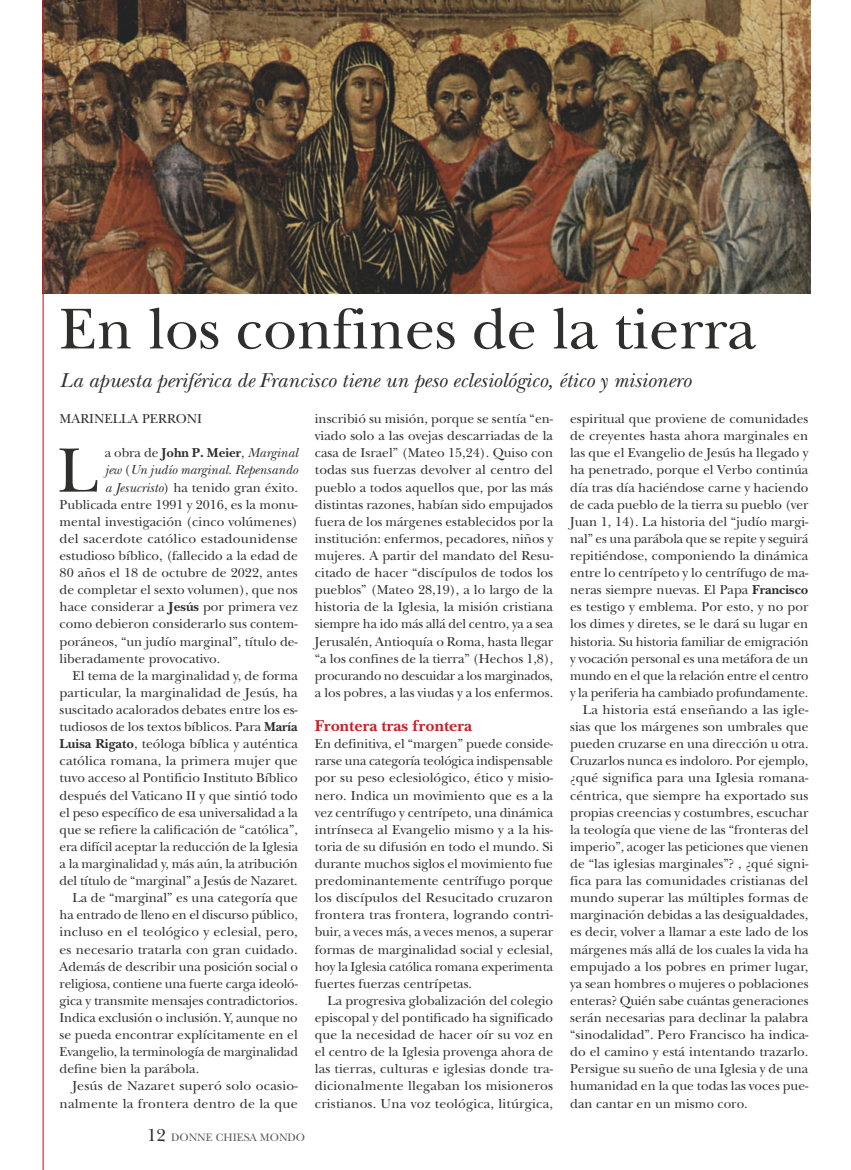
<style>
.page{position:relative;width:851px;height:1170px;background:#fff}
.page>*{position:absolute;margin:0;border:0;box-sizing:border-box;transform-origin:0 0}
.t1{font:65.25px "New Baskerville Std";color:#2f2f2e}
.t2{font:60px "New Baskerville Std";color:#2f2f2e}
.t3{font:italic 21px "New Baskerville Std";color:#2f2f2e}
.t4{font:700 16.5px "New Baskerville Std";color:#c32429}
.t5{font:13.5px/17.1px "New Baskerville Std";color:#2f2f2e;text-align:justify}
.t6{font:italic 13.5px "New Baskerville Std";color:#2f2f2e}
.t7{font:700 13.5px "New Baskerville Std";color:#2f2f2e}
.t8{font:11.25px "New Baskerville Std";color:#5c5c5b}
.s1{font-weight:400}
.s2{font-weight:400;font-style:italic}
.s3{font-style:normal}
.s4{font-style:italic}
.s5{font-weight:700}
.s6{font-size:18px;color:#2f2f2e}
</style>
<div class="page">
<img style="left:44px;top:0;width:766px;height:293px">
<hr style="left:43px;top:0;width:1px;height:1169px;background:#c32429">
<h2 class="t2" style="left:60px;top:307px;width:698px">En los confines de la tierra</h2>
<h3 class="t3" style="left:60px;top:373px;width:632px">La apuesta periférica de Francisco tiene un peso eclesiológico, ético y misionero</h3>
<p class="t5" style="left:60px;top:411px;width:144px">MARINELLA PERRONI</p>
<h1 class="t1" style="left:58px;top:447px;width:42px">L</h1>
<p class="t7" style="left:105px;top:448px;width:194px"><span class="s1">a obra de</span> John P. Meier<span class="s1">,</span> <span class="s2">Marginal</span></p>
<p class="t6" style="left:105px;top:465px;width:194px">jew <span class="s3">(</span>Un judío marginal. Repensando</p>
<p class="t5" style="left:105px;top:480px;width:194px"><span class="s4">a Jesucristo</span>) ha tenido gran éxito.</p>
<p class="t5" style="left:60px;top:497px;width:240px">Publicada entre 1991 y 2016, es la monu-</p>
<p class="t5" style="left:60px;top:514px;width:240px">mental investigación (cinco volúmenes)</p>
<p class="t5" style="left:60px;top:531px;width:240px">del sacerdote católico estadounidense</p>
<p class="t5" style="left:60px;top:548px;width:240px">estudioso bíblico, (fallecido a la edad de</p>
<p class="t5" style="left:60px;top:565px;width:240px">80 años el 18 de octubre de 2022, antes</p>
<p class="t5" style="left:60px;top:583px;width:240px">de completar el sexto volumen), que nos</p>
<p class="t5" style="left:60px;top:600px;width:240px">hace considerar a <span class="s5">Jesús</span> por primera vez</p>
<p class="t5" style="left:60px;top:617px;width:240px">como debieron considerarlo sus contem-</p>
<p class="t5" style="left:60px;top:634px;width:240px">poráneos, “un judío marginal”, título de-</p>
<p class="t5" style="left:60px;top:651px;width:162px">liberadamente provocativo.</p>
<p class="t5" style="left:72px;top:668px;width:227px">El tema de la marginalidad y, de forma</p>
<p class="t5" style="left:60px;top:685px;width:240px">particular, la marginalidad de Jesús, ha</p>
<p class="t5" style="left:60px;top:702px;width:240px">suscitado acalorados debates entre los es-</p>
<p class="t5" style="left:60px;top:719px;width:240px">tudiosos de los textos bíblicos. Para <span class="s5">María</span></p>
<p class="t5" style="left:60px;top:736px;width:240px"><span class="s5">Luisa Rigato</span>, teóloga bíblica y auténtica</p>
<p class="t5" style="left:60px;top:754px;width:240px">católica romana, la primera mujer que</p>
<p class="t5" style="left:60px;top:771px;width:240px">tuvo acceso al Pontificio Instituto Bíblico</p>
<p class="t5" style="left:60px;top:788px;width:240px">después del Vaticano II y que sintió todo</p>
<p class="t5" style="left:60px;top:805px;width:240px">el peso específico de esa universalidad a la</p>
<p class="t5" style="left:60px;top:822px;width:240px">que se refiere la calificación de “católica”,</p>
<p class="t5" style="left:60px;top:839px;width:240px">era difícil aceptar la reducción de la Iglesia</p>
<p class="t5" style="left:60px;top:856px;width:239px">a la marginalidad y, más aún, la atribución</p>
<p class="t5" style="left:60px;top:873px;width:239px">del título de “marginal” a Jesús de Nazaret.</p>
<p class="t5" style="left:72px;top:890px;width:227px">La de “marginal” es una categoría que</p>
<p class="t5" style="left:60px;top:907px;width:240px">ha entrado de lleno en el discurso público,</p>
<p class="t5" style="left:60px;top:925px;width:240px">incluso en el teológico y eclesial, pero,</p>
<p class="t5" style="left:60px;top:942px;width:239px">es necesario tratarla con gran cuidado.</p>
<p class="t5" style="left:60px;top:959px;width:240px">Además de describir una posición social o</p>
<p class="t5" style="left:60px;top:976px;width:240px">religiosa, contiene una fuerte carga ideoló-</p>
<p class="t5" style="left:60px;top:993px;width:240px">gica y transmite mensajes contradictorios.</p>
<p class="t5" style="left:60px;top:1010px;width:240px">Indica exclusión o inclusión. Y, aunque no</p>
<p class="t5" style="left:60px;top:1027px;width:240px">se pueda encontrar explícitamente en el</p>
<p class="t5" style="left:60px;top:1044px;width:240px">Evangelio, la terminología de marginalidad</p>
<p class="t5" style="left:60px;top:1061px;width:141px">define bien la parábola.</p>
<p class="t5" style="left:72px;top:1078px;width:227px">Jesús de Nazaret superó solo ocasio-</p>
<p class="t5" style="left:60px;top:1096px;width:240px">nalmente la frontera dentro de la que</p>
<p class="t8" style="left:147px;top:1133px;width:160px"><span class="s6">12</span> DONNE CHIESA MONDO</p>
<p class="t5" style="left:315px;top:412px;width:240px">inscribió su misión, porque se sentía “en&shy;viado solo a las ovejas descarriadas de la casa de Israel” (Mateo 15,24). Quiso con todas sus fuerzas devolver al centro del pueblo a todos aquellos que, por las más distintas razones, habían sido empujados fuera de los márgenes establecidos por la institución: enfermos, pecadores, niños y mujeres. A partir del mandato del Resu&shy;citado de hacer “discípulos de todos los pueblos” (Mateo 28,19), a lo largo de la historia de la Iglesia, la misión cristiana siempre ha ido más allá del centro, ya a sea Jerusalén, Antioquía o Roma, hasta llegar “a los confines de la tierra” (Hechos 1,8), procurando no descuidar a los marginados, a los pobres, a las viudas y a los enfermos.</p>
<p class="t4" style="left:315px;top:720px;width:159px">Frontera tras frontera</p>
<p class="t5" style="left:315px;top:736px;width:240px">En definitiva, el “margen” puede conside&shy;rarse una categoría teológica indispensable por su peso eclesiológico, ético y misio&shy;nero. Indica un movimiento que es a la vez centrífugo y centrípeto, una dinámica intrínseca al Evangelio mismo y a la his&shy;toria de su difusión en todo el mundo. Si durante muchos siglos el movimiento fue predominantemente centrífugo porque los discípulos del Resucitado cruzaron frontera tras frontera, logrando contri&shy;buir, a veces más, a veces menos, a superar formas de marginalidad social y eclesial, hoy la Iglesia católica romana experimenta fuertes fuerzas centrípetas.</p>
<p class="t5" style="left:315px;top:993px;width:240px;text-indent:13px">La progresiva globalización del colegio episcopal y del pontificado ha significado que la necesidad de hacer oír su voz en el centro de la Iglesia provenga ahora de las tierras, culturas e iglesias donde tra&shy;dicionalmente llegaban los misioneros cristianos. Una voz teológica, litúrgica,</p>
<p class="t5" style="left:570px;top:412px;width:240px">espiritual que proviene de comunidades</p>
<p class="t5" style="left:570px;top:429px;width:240px">de creyentes hasta ahora marginales en</p>
<p class="t5" style="left:570px;top:446px;width:240px">las que el Evangelio de Jesús ha llegado y</p>
<p class="t5" style="left:570px;top:463px;width:240px">ha penetrado, porque el Verbo continúa</p>
<p class="t5" style="left:570px;top:480px;width:240px">día tras día haciéndose carne y haciendo</p>
<p class="t5" style="left:570px;top:497px;width:240px">de cada pueblo de la tierra su pueblo (ver</p>
<p class="t5" style="left:570px;top:514px;width:240px">Juan 1, 14). La historia del “judío margi-</p>
<p class="t5" style="left:570px;top:531px;width:240px">nal” es una parábola que se repite y seguirá</p>
<p class="t5" style="left:570px;top:548px;width:239px">repitiéndose, componiendo la dinámica</p>
<p class="t5" style="left:570px;top:565px;width:240px">entre lo centrípeto y lo centrífugo de ma-</p>
<p class="t5" style="left:570px;top:583px;width:240px">neras siempre nuevas. El Papa <span class="s5">Francisco</span></p>
<p class="t5" style="left:570px;top:600px;width:240px">es testigo y emblema. Por esto, y no por</p>
<p class="t5" style="left:570px;top:617px;width:240px">los dimes y diretes, se le dará su lugar en</p>
<p class="t5" style="left:570px;top:634px;width:240px">historia. Su historia familiar de emigración</p>
<p class="t5" style="left:570px;top:651px;width:240px">y vocación personal es una metáfora de un</p>
<p class="t5" style="left:570px;top:668px;width:240px">mundo en el que la relación entre el centro</p>
<p class="t5" style="left:570px;top:685px;width:239px">y la periferia ha cambiado profundamente.</p>
<p class="t5" style="left:583px;top:702px;width:227px">La historia está enseñando a las igle-</p>
<p class="t5" style="left:570px;top:719px;width:240px">sias que los márgenes son umbrales que</p>
<p class="t5" style="left:570px;top:736px;width:240px">pueden cruzarse en una dirección u otra.</p>
<p class="t5" style="left:570px;top:754px;width:240px">Cruzarlos nunca es indoloro. Por ejemplo,</p>
<p class="t5" style="left:570px;top:771px;width:240px">¿qué significa para una Iglesia romana-</p>
<p class="t5" style="left:570px;top:788px;width:240px">céntrica, que siempre ha exportado sus</p>
<p class="t5" style="left:570px;top:805px;width:240px">propias creencias y costumbres, escuchar</p>
<p class="t5" style="left:570px;top:822px;width:240px">la teología que viene de las “fronteras del</p>
<p class="t5" style="left:570px;top:839px;width:240px">imperio”, acoger las peticiones que vienen</p>
<p class="t5" style="left:570px;top:856px;width:240px">de “las iglesias marginales”? , ¿qué signi-</p>
<p class="t5" style="left:570px;top:873px;width:240px">fica para las comunidades cristianas del</p>
<p class="t5" style="left:570px;top:890px;width:240px">mundo superar las múltiples formas de</p>
<p class="t5" style="left:570px;top:907px;width:239px">marginación debidas a las desigualdades,</p>
<p class="t5" style="left:570px;top:925px;width:240px">es decir, volver a llamar a este lado de los</p>
<p class="t5" style="left:570px;top:942px;width:240px">márgenes más allá de los cuales la vida ha</p>
<p class="t5" style="left:570px;top:959px;width:239px">empujado a los pobres en primer lugar,</p>
<p class="t5" style="left:570px;top:976px;width:240px">ya sean hombres o mujeres o poblaciones</p>
<p class="t5" style="left:570px;top:993px;width:240px">enteras? Quién sabe cuántas generaciones</p>
<p class="t5" style="left:570px;top:1010px;width:240px">serán necesarias para declinar la palabra</p>
<p class="t5" style="left:570px;top:1027px;width:240px">“sinodalidad”. Pero Francisco ha indica-</p>
<p class="t5" style="left:570px;top:1044px;width:240px">do el camino y está intentando trazarlo.</p>
<p class="t5" style="left:570px;top:1061px;width:240px">Persigue su sueño de una Iglesia y de una</p>
<p class="t5" style="left:570px;top:1078px;width:240px">humanidad en la que todas las voces pue-</p>
<p class="t5" style="left:570px;top:1096px;width:179px">dan cantar en un mismo coro.</p>
</div>
